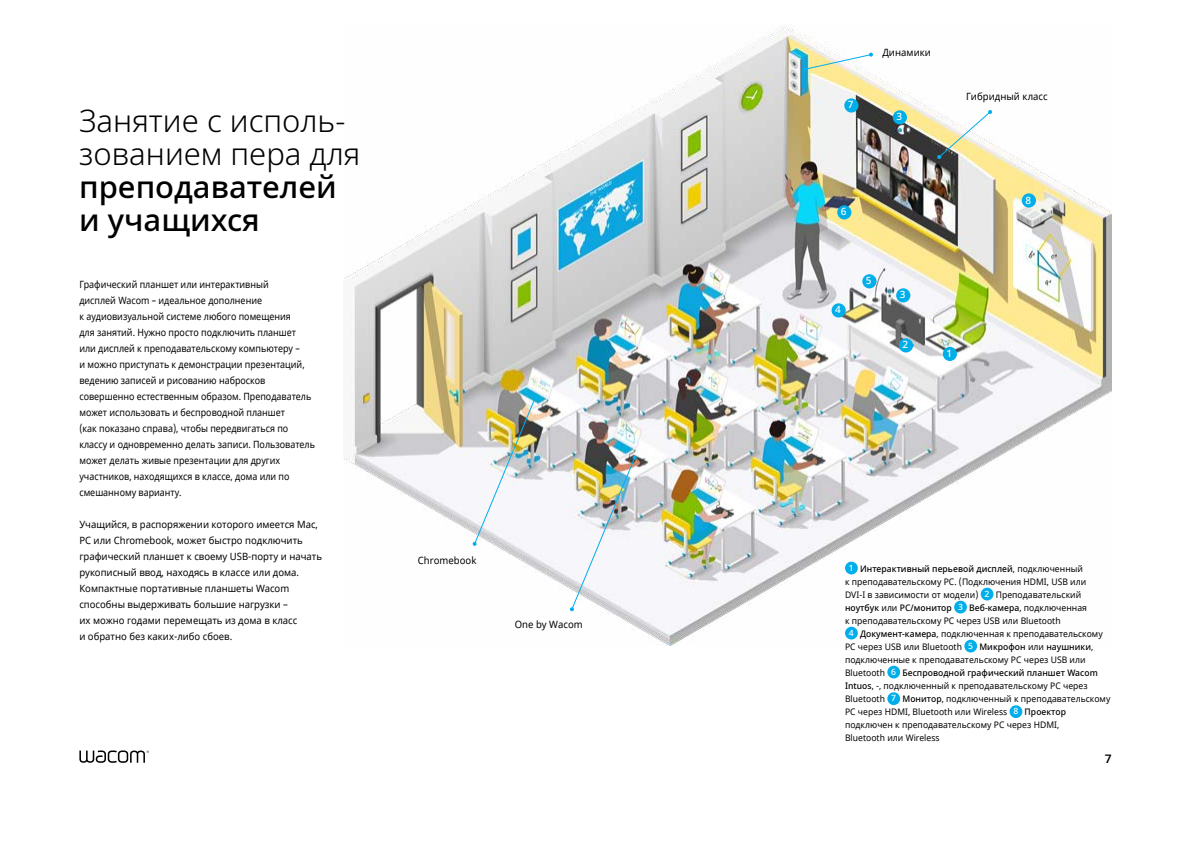
<style>
.page{position:relative;width:1191px;height:842px;background:#fff}
.page>*{position:absolute;margin:0;border:0;box-sizing:border-box;transform-origin:0 0}
.t1{font:300 31px/33px "Noto Sans";color:#000}
.t2{font:500 31px/33px "Noto Sans";color:#000}
.t3{font:600 12px "Noto Sans";color:#000}
.t4{font:10px/16px "Noto Sans";color:#000;scale:.89 1}
.t5{font:10px/16px "Noto Sans";color:#000;scale:.95 1}
.t6{font:500 10px "Noto Sans";color:#fff}
.t7{font:9px "Noto Sans";letter-spacing:.005em;color:#000;scale:.95 1}
.t8{font:500 9px "Noto Sans";letter-spacing:.005em;color:#000;scale:.95 1}
.s1{font-size:8.6px;color:#fff}
.s2{font-weight:400}
.s3{font-weight:500;font-size:8.6px;color:#fff}
.s4{font-weight:500}
</style>
<div class="page">
<svg style="left:79px;top:750px;width:70px;height:13px"></svg>
<img style="left:344px;top:25px;width:767px;height:620px">
<div style="left:899px;top:338px;width:14px;height:14px;background:#00aeea;border-radius:50%"></div>
<div style="left:942px;top:347px;width:15px;height:14px;background:#00aeea;border-radius:50%"></div>
<div style="left:892px;top:110px;width:15px;height:14px;background:#00aeea;border-radius:50%"></div>
<div style="left:896px;top:288px;width:14px;height:14px;background:#00aeea;border-radius:50%"></div>
<div style="left:831px;top:303px;width:14px;height:14px;background:#00aeea;border-radius:50%"></div>
<div style="left:837px;top:205px;width:14px;height:14px;background:#00aeea;border-radius:50%"></div>
<div style="left:862px;top:274px;width:14px;height:14px;background:#00aeea;border-radius:50%"></div>
<img style="left:569px;top:455px;width:68px;height:156px">
<img style="left:472px;top:396px;width:65px;height:150px">
<svg style="left:803px;top:52px;width:70px;height:19px"></svg>
<svg style="left:937px;top:110px;width:55px;height:49px"></svg>
<div style="left:844px;top:98px;width:14px;height:15px;background:#00aeea;border-radius:50%"></div>
<div style="left:1021px;top:193px;width:15px;height:15px;background:#00aeea;border-radius:50%"></div>
<div style="left:845px;top:562px;width:12px;height:12px;background:#00aeea;border-radius:50%"></div>
<div style="left:980px;top:588px;width:13px;height:12px;background:#00aeea;border-radius:50%"></div>
<div style="left:954px;top:601px;width:13px;height:12px;background:#00aeea;border-radius:50%"></div>
<div style="left:845px;top:627px;width:12px;height:12px;background:#00aeea;border-radius:50%"></div>
<div style="left:964px;top:640px;width:13px;height:12px;background:#00aeea;border-radius:50%"></div>
<div style="left:887px;top:666px;width:13px;height:12px;background:#00aeea;border-radius:50%"></div>
<div style="left:887px;top:692px;width:13px;height:13px;background:#00aeea;border-radius:50%"></div>
<div style="left:1009px;top:705px;width:13px;height:13px;background:#00aeea;border-radius:50%"></div>
<h1 class="t1" style="left:79px;top:105px;width:283px">Занятие с исполь&shy;зованием пера для</h1>
<h1 class="t2" style="left:79px;top:171px;width:259px">преподавателей и учащихся</h1>
<p class="t4" style="left:79px;top:276px;width:266px">Графический планшет или интерактивный<br>дисплей Wacom – идеальное дополнение<br>к аудиовизуальной системе любого помещения<br>для занятий. Нужно просто подключить планшет или дисплей к преподавательскому компьютеру –<br>и можно приступать к демонстрации презентаций, ведению записей и рисованию набросков совершенно естественным образом. Преподаватель может использовать и беспроводной планшет<br>(как показано справа), чтобы передвигаться по классу и одновременно делать записи. Пользователь может делать живые презентации для других участников, находящихся в классе, дома или по смешанному варианту.</p>
<p class="t5" style="left:79px;top:516px;width:257px">Учащийся, в распоряжении которого имеется Mac, PC или Chromebook, может быстро подключить графический планшет к своему USB-порту и начать рукописный ввод, находясь в классе или дома.<br>Компактные портативные планшеты Wacom способны выдерживать большие нагрузки –<br>их можно годами перемещать из дома в класс<br>и обратно без каких-либо сбоев.</p>
<p class="t5" style="left:418px;top:552px;width:63px">Chromebook</p>
<p class="t5" style="left:515px;top:617px;width:73px">One by Wacom</p>
<p class="t6" style="left:848px;top:98px;width:7px">7</p>
<p class="t5" style="left:882px;top:45px;width:53px">Динамики</p>
<p class="t6" style="left:896px;top:110px;width:7px">3</p>
<p class="t5" style="left:966px;top:89px;width:87px">Гибридный класс</p>
<p class="t6" style="left:841px;top:205px;width:7px">6</p>
<p class="t6" style="left:835px;top:303px;width:7px">4</p>
<p class="t6" style="left:866px;top:274px;width:7px">5</p>
<p class="t6" style="left:899px;top:288px;width:7px">3</p>
<p class="t6" style="left:902px;top:338px;width:7px">2</p>
<p class="t6" style="left:946px;top:346px;width:7px">1</p>
<p class="t6" style="left:1025px;top:193px;width:7px">8</p>
<p class="t8" style="left:849px;top:562px;width:248px"><span class="s1">1</span> Интерактивный перьевой дисплей<span class="s2">, подключенный</span></p>
<p class="t7" style="left:845px;top:575px;width:255px">к преподавательскому PC. (Подключения HDMI, USB или</p>
<p class="t7" style="left:845px;top:588px;width:250px">DVI-I в зависимости от модели) <span class="s3">2</span> Преподавательский</p>
<p class="t8" style="left:845px;top:601px;width:256px">ноутбук <span class="s2">или</span> PC/монитор <span class="s1">3</span> Веб-камера<span class="s2">, подключенная</span></p>
<p class="t7" style="left:845px;top:614px;width:228px">к преподавательскому PC через USB или Bluetooth</p>
<p class="t7" style="left:849px;top:627px;width:269px"><span class="s3">4</span> <span class="s4">Документ-камера</span>, подключенная к преподавательскому</p>
<p class="t7" style="left:845px;top:640px;width:263px">PC через USB или Bluetooth <span class="s3">5</span> <span class="s4">Микрофон</span> или <span class="s4">наушники</span>,</p>
<p class="t7" style="left:845px;top:653px;width:255px">подключенные к преподавательскому PC через USB или</p>
<p class="t8" style="left:845px;top:666px;width:268px"><span class="s2">Bluetooth</span> <span class="s1">6</span> Беспроводной графический планшет Wacom</p>
<p class="t7" style="left:845px;top:679px;width:257px"><span class="s4">Intuos</span>, -, подключенный к преподавательскому PC через</p>
<p class="t7" style="left:845px;top:692px;width:281px">Bluetooth <span class="s3">7</span> <span class="s4">Монитор</span>, подключенный к преподавательскому</p>
<p class="t7" style="left:845px;top:705px;width:234px">PC через HDMI, Bluetooth или Wireless <span class="s3">8</span> <span class="s4">Проектор</span></p>
<p class="t7" style="left:845px;top:718px;width:227px">подключен к преподавательскому PC через HDMI,</p>
<p class="t7" style="left:845px;top:731px;width:101px">Bluetooth или Wireless</p>
<p class="t3" style="left:1104px;top:750px;width:8px">7</p>
</div>
